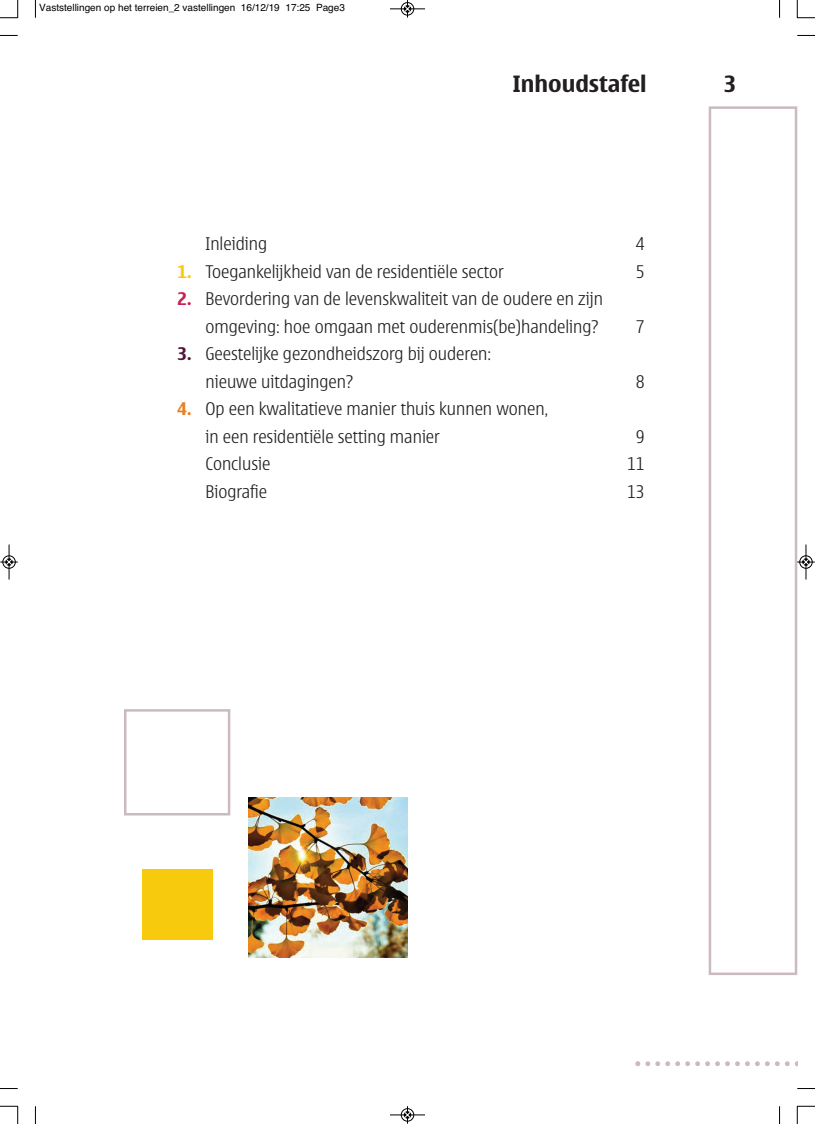
<style>
.page{position:relative;width:815px;height:1124px;background:#fff}
.page>*{position:absolute;margin:0;border:0;box-sizing:border-box;transform-origin:0 0}
.t1{font:700 22.5px "Nokia Sans";color:#231f20}
.t2{font:300 17.5px/27.5px "Nokia Sans";color:#231f20}
.t3{font:10px "Helvetica";color:#000}
.s1{font-weight:700;color:#f7ca0d}
.s2{font-weight:700;color:#c72253}
.s3{font-weight:700;color:#521438}
.s4{font-weight:700;color:#ea8023}
</style>
<div class="page">
<div style="left:709px;top:106px;width:88px;height:868px;border:2px solid #cbbabe"></div>
<div style="left:124px;top:709px;width:106px;height:106px;border:2px solid #cbbabe"></div>
<div style="left:142px;top:868px;width:71px;height:71px;background:#f7ca0d"></div>
<img style="left:248px;top:797px;width:159px;height:160px">
<svg style="left:635px;top:1061px;width:162px;height:4px"></svg>
<svg style="left:35px;top:0;width:1px;height:18px"></svg>
<svg style="left:0;top:35px;width:18px;height:1px"></svg>
<svg style="left:779px;top:0;width:1px;height:18px"></svg>
<svg style="left:797px;top:35px;width:18px;height:1px"></svg>
<svg style="left:35px;top:1106px;width:1px;height:17px"></svg>
<svg style="left:0;top:1088px;width:18px;height:1px"></svg>
<svg style="left:779px;top:1106px;width:1px;height:17px"></svg>
<svg style="left:797px;top:1088px;width:18px;height:1px"></svg>
<svg style="left:0;top:0;width:19px;height:19px"></svg>
<svg style="left:797px;top:0;width:18px;height:19px"></svg>
<svg style="left:0;top:1105px;width:19px;height:18px"></svg>
<svg style="left:797px;top:1105px;width:18px;height:18px"></svg>
<div style="left:401px;top:2px;width:13px;height:14px;border:1px solid #fff;border-radius:50%"></div>
<hr style="left:390px;top:9px;width:35px;height:1px;background:#000">
<div style="left:401px;top:2px;width:13px;height:13px;border:1px solid #000;border-radius:50%"></div>
<svg style="left:404px;top:0;width:7px;height:18px"></svg>
<hr style="left:390px;top:1114px;width:35px;height:1px;background:#000">
<div style="left:401px;top:1108px;width:13px;height:13px;border:1px solid #000;border-radius:50%"></div>
<svg style="left:404px;top:1106px;width:7px;height:17px"></svg>
<div style="left:2px;top:555px;width:14px;height:13px;border:1px solid #fff;border-radius:50%"></div>
<hr style="left:9px;top:544px;width:1px;height:35px;background:#000">
<div style="left:3px;top:555px;width:12px;height:13px;border:1px solid #000;border-radius:50%"></div>
<svg style="left:0;top:558px;width:18px;height:7px"></svg>
<div style="left:799px;top:555px;width:14px;height:13px;border:1px solid #fff;border-radius:50%"></div>
<hr style="left:806px;top:544px;width:1px;height:35px;background:#000">
<div style="left:800px;top:555px;width:12px;height:13px;border:1px solid #000;border-radius:50%"></div>
<svg style="left:797px;top:558px;width:18px;height:7px"></svg>
<p class="t3" style="left:39px;top:2px;width:307px">Vaststellingen op het terreien_2 vastellingen 16/12/19 17:25 Page3</p>
<p class="t1" style="left:513px;top:75px;width:135px">Inhoudstafel</p>
<p class="t2" style="left:206px;top:231px;width:63px">Inleiding</p>
<p class="t2" style="left:636px;top:231px;width:10px">4</p>
<p class="t2" style="left:177px;top:258px;width:328px"><span class="s1">1.</span> Toegankelijkheid van de residentiële sector</p>
<p class="t2" style="left:636px;top:258px;width:10px">5</p>
<p class="t2" style="left:177px;top:286px;width:427px;text-align:right"><span class="s2">2.</span> Bevordering van de levenskwaliteit van de oudere en zijn omgeving: hoe omgaan met ouderenmis(be)handeling?</p>
<p class="t2" style="left:636px;top:313px;width:10px">7</p>
<p class="t2" style="left:206px;top:341px;width:287px;text-indent:-28px"><span class="s3">3.</span> Geestelijke gezondheidszorg bij ouderen: nieuwe uitdagingen?</p>
<p class="t2" style="left:206px;top:396px;width:344px;text-indent:-28px"><span class="s4">4.</span> Op een kwalitatieve manier thuis kunnen wonen, in een residentiële setting manier</p>
<p class="t2" style="left:636px;top:368px;width:10px">8</p>
<p class="t2" style="left:636px;top:423px;width:10px">9</p>
<p class="t2" style="left:206px;top:451px;width:66px">Conclusie</p>
<p class="t2" style="left:627px;top:451px;width:19px">11</p>
<p class="t2" style="left:206px;top:478px;width:63px">Biografie</p>
<p class="t2" style="left:627px;top:478px;width:19px">13</p>
<p class="t1" style="left:723px;top:74px;width:15px">3</p>
</div>
